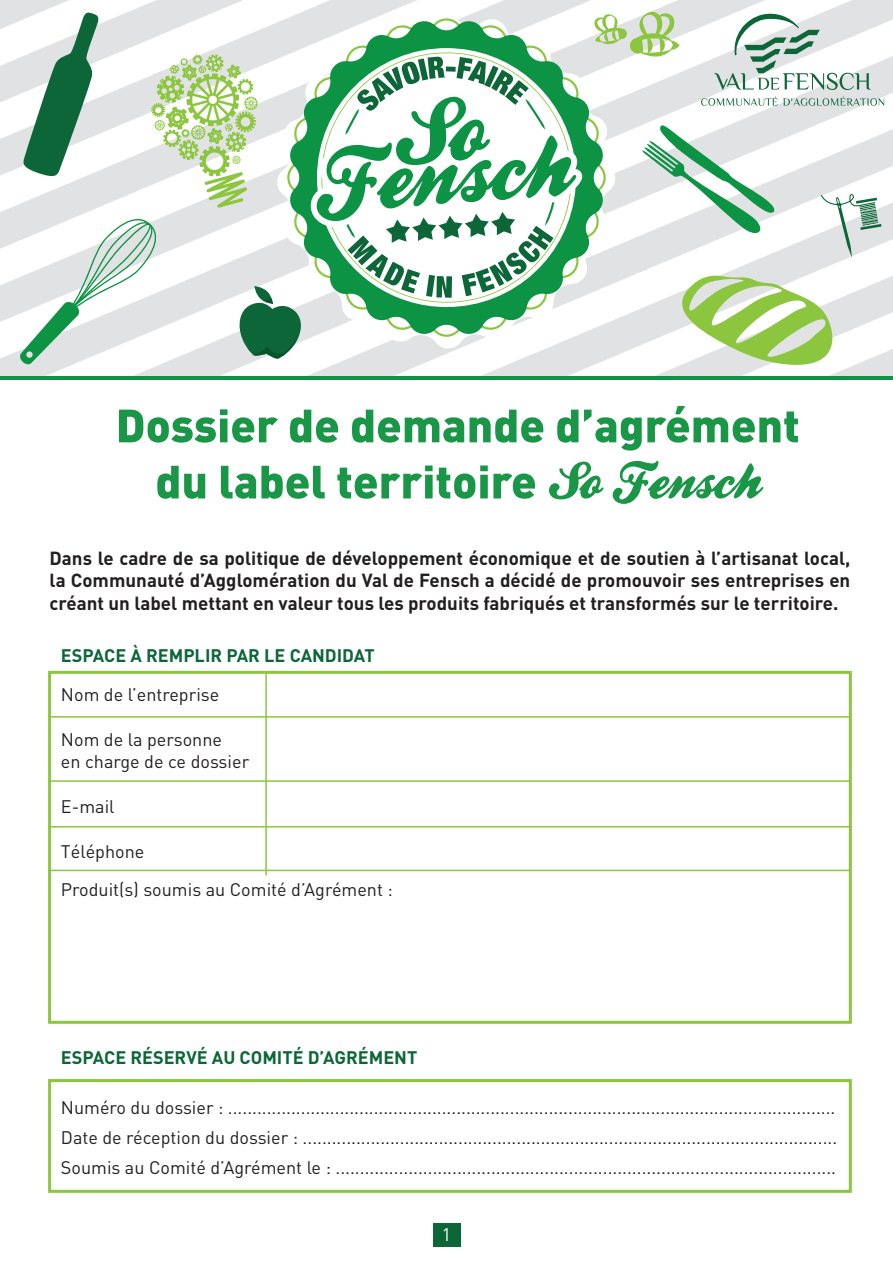
<style>
.page{position:relative;width:893px;height:1263px;background:#fff}
.page>*{position:absolute;margin:0;border:0;box-sizing:border-box;transform-origin:0 0}
.t1{font:700 18.75px/22.5px "DIN";color:#231f20;text-align:justify}
.t2{font:18px/30px "DIN";color:#231f20}
.t3{font:700 18px "DIN";color:#0c6638}
.t4{font:18px "DIN";color:#fff}
</style>
<div class="page">
<div style="left:48px;top:671px;width:804px;height:353px;border:3px solid #8bc63e"></div>
<div style="left:48px;top:1079px;width:804px;height:114px;border:3px solid #8bc63e"></div>
<svg style="left:157px;top:461px;width:606px;height:43px"></svg>
<svg style="left:119px;top:406px;width:679px;height:45px"></svg>
<svg style="left:0;top:0;width:893px;height:376px"></svg>
<svg style="left:641px;top:272px;width:252px;height:104px"></svg>
<svg style="left:0;top:0;width:258px;height:208px"></svg>
<svg style="left:821px;top:194px;width:60px;height:64px"></svg>
<svg style="left:238px;top:286px;width:66px;height:73px"></svg>
<svg style="left:615px;top:12px;width:65px;height:45px"></svg>
<svg style="left:642px;top:125px;width:136px;height:112px"></svg>
<svg style="left:17px;top:218px;width:140px;height:150px"></svg>
<svg style="left:277px;top:12px;width:338px;height:336px"></svg>
<svg style="left:714px;top:12px;width:157px;height:78px"></svg>
<svg style="left:701px;top:97px;width:183px;height:9px"></svg>
<svg style="left:287px;top:18px;width:319px;height:319px"></svg>
<svg style="left:310px;top:48px;width:272px;height:259px"></svg>
<svg style="left:316px;top:52px;width:260px;height:251px"></svg>
<hr style="left:0;top:376px;width:893px;height:3px;background:#0d9344">
<hr style="left:48px;top:716px;width:804px;height:2px;background:#8bc63e">
<hr style="left:48px;top:780px;width:804px;height:2px;background:#8bc63e">
<hr style="left:265px;top:673px;width:2px;height:202px;background:#8bc63e">
<hr style="left:48px;top:826px;width:804px;height:1px;background:#8bc63e">
<hr style="left:48px;top:870px;width:804px;height:1px;background:#8bc63e">
<div style="left:433px;top:1222px;width:28px;height:24px;background:#0c6638"></div>
<p class="t1" style="left:50px;top:546px;width:802px">Dans le cadre de sa politique de développement économique et de soutien à l’artisanat local, la Communauté d’Agglomération du Val de Fensch a décidé de promouvoir ses entreprises en créant un label mettant en valeur tous les produits fabriqués et transformés sur le territoire.</p>
<p class="t3" style="left:61px;top:644px;width:315px">ESPACE À REMPLIR PAR LE CANDIDAT</p>
<p class="t2" style="left:61px;top:679px;width:160px">Nom de l’entreprise</p>
<p class="t2" style="left:61px;top:729px;width:190px;line-height:21.6px">Nom de la personne<br>en charge de ce dossier</p>
<p class="t2" style="left:61px;top:791px;width:55px">E-mail</p>
<p class="t2" style="left:61px;top:832px;width:333px;line-height:37.5px">Téléphone<br>Produit(s) soumis au Comité d’Agrément :</p>
<p class="t3" style="left:61px;top:1046px;width:358px">ESPACE RÉSERVÉ AU COMITÉ D’AGRÉMENT</p>
<p class="t2" style="left:61px;top:1092px;width:778px;text-align:justify">Numéro du dossier : .............................................................................................................................<br>Date de réception du dossier : ..............................................................................................................<br>Soumis au Comité d’Agrément le : .......................................................................................................</p>
<p class="t4" style="left:442px;top:1223px;width:11px">1</p>
</div>
